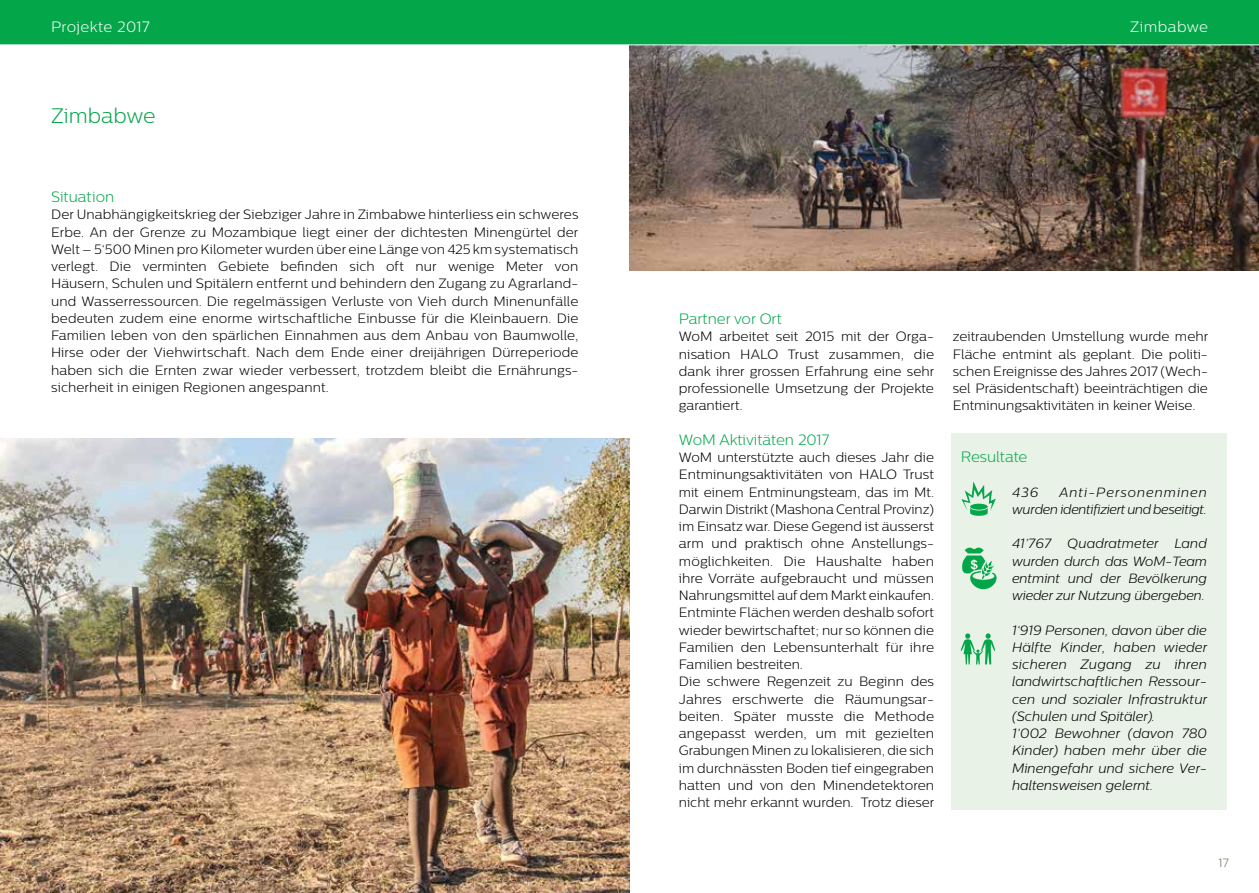
<style>
.page{position:relative;width:1259px;height:893px;background:#fff}
.page>*{position:absolute;margin:0;border:0;box-sizing:border-box;transform-origin:0 0}
.t1{font:300 21px "Centrale Sans";color:#04a64a}
.t2{font:300 15px "Centrale Sans";color:#04a64a}
.t3{font:300 15px "Centrale Sans";letter-spacing:.03em;color:#fff}
.t4{font:300 13.5px/17.2px "Centrale Sans";color:#000;text-align:justify}
.t5{font:italic 300 13.5px/17.2px "Centrale Sans";color:#000}
.t6{font:italic 300 13.35px/17.2px "Centrale Sans";letter-spacing:-.01em;color:#000;text-align:right}
.t7{font:300 12px "Centrale Sans";color:#797765}
</style>
<div class="page">
<div style="left:951px;top:433px;width:275px;height:376px;background:#e8f2e6"></div>
<svg style="left:962px;top:547px;width:34px;height:42px"></svg>
<svg style="left:960px;top:633px;width:35px;height:32px"></svg>
<svg style="left:961px;top:481px;width:35px;height:35px"></svg>
<img style="left:629px;top:45px;width:630px;height:225px">
<img style="left:0;top:439px;width:629px;height:454px">
<div style="left:0;top:0;width:1259px;height:45px;background:#04a64a"></div>
<p class="t3" style="left:51px;top:19px;width:100px">Projekte 2017</p>
<p class="t3" style="left:1130px;top:19px;width:79px">Zimbabwe</p>
<h1 class="t1" style="left:51px;top:103px;width:106px">Zimbabwe</h1>
<p class="t2" style="left:51px;top:188px;width:65px">Situation</p>
<p class="t4" style="left:51px;top:206px;width:529px">Der Unabhängigkeitskrieg der Siebziger Jahre in Zimbabwe hinterliess ein schweres Erbe. An der Grenze zu Mozambique liegt einer der dichtesten Minengürtel der Welt – 5‘500 Minen pro Kilometer wurden über eine Länge von 425 km systematisch verlegt. Die verminten Gebiete befinden sich oft nur wenige Meter von Häusern, Schulen und Spitälern entfernt und behindern den Zugang zu Agrarland&shy;und Wasserressourcen. Die regelmässigen Verluste von Vieh durch Minenunfälle bedeuten zudem eine enorme wirtschaftliche Einbusse für die Kleinbauern. Die Familien leben von den spärlichen Einnahmen aus dem Anbau von Baumwolle, Hirse oder der Viehwirtschaft. Nach dem Ende einer dreijährigen Dürreperiode haben sich die Ernten zwar wieder verbessert, trotzdem bleibt die Ernährungs&shy;sicherheit in einigen Regionen angespannt.</p>
<p class="t2" style="left:679px;top:310px;width:104px">Partner vor Ort</p>
<p class="t4" style="left:679px;top:328px;width:257px">WoM arbeitet seit 2015 mit der Orga&shy;nisation HALO Trust zusammen, die dank ihrer grossen Erfahrung eine sehr professionelle Umsetzung der Projekte garantiert.</p>
<p class="t2" style="left:679px;top:431px;width:152px">WoM Aktivitäten 2017</p>
<p class="t4" style="left:679px;top:449px;width:257px;text-align:left">WoM unterstützte auch dieses Jahr die Entminungsaktivitäten von HALO Trust mit einem Entminungsteam, das im Mt.<br>Darwin Distrikt (Mashona Central Provinz) im Einsatz war. Diese Gegend ist äusserst arm und praktisch ohne Anstellungs&shy;möglichkeiten. Die Haushalte haben ihre Vorräte aufgebraucht und müssen Nahrungsmittel auf dem Markt einkaufen.<br>Entminte Flächen werden deshalb sofort wieder bewirtschaftet; nur so können die Familien den Lebensunterhalt für ihre Familien bestreiten.<br>Die schwere Regenzeit zu Beginn des Jahres erschwerte die Räumungsar&shy;beiten. Später musste die Methode angepasst werden, um mit gezielten Grabungen Minen zu lokalisieren, die sich im durchnässten Boden tief eingegraben hatten und von den Minendetektoren nicht mehr erkannt wurden. Trotz dieser</p>
<p class="t4" style="left:952px;top:328px;width:257px">zeitraubenden Umstellung wurde mehr Fläche entmint als geplant. Die politi&shy;schen Ereignisse des Jahres 2017 (Wech&shy;sel Präsidentschaft) beeinträchtigen die Entminungsaktivitäten in keiner Weise.</p>
<p class="t2" style="left:961px;top:448px;width:68px">Resultate</p>
<p class="t6" style="left:1012px;top:483px;width:28px">436</p>
<p class="t6" style="left:1012px;top:483px;width:196px">Anti-Personenminen wurden identifiziert und beseitigt.</p>
<p class="t6" style="left:1012px;top:535px;width:196px;text-align:justify">41’767 Quadratmeter Land wurden durch das WoM-Team entmint und der Bevölkerung wieder zur Nutzung übergeben.</p>
<p class="t5" style="left:1012px;top:621px;width:197px">1‘919 Personen, davon über die<br>Hälfte Kinder, haben wieder sicheren Zugang zu ihren landwirtschaftlichen Ressour&shy;cen und sozialer Infrastruktur (Schulen und Spitäler).<br>1’002 Bewohner (davon 780<br>Kinder) haben mehr über die<br>Minengefahr und sichere Ver&shy;haltensweisen gelernt.</p>
<p class="t7" style="left:30px;top:856px;width:14px">16</p>
<p class="t7" style="left:1218px;top:856px;width:12px">17</p>
</div>
